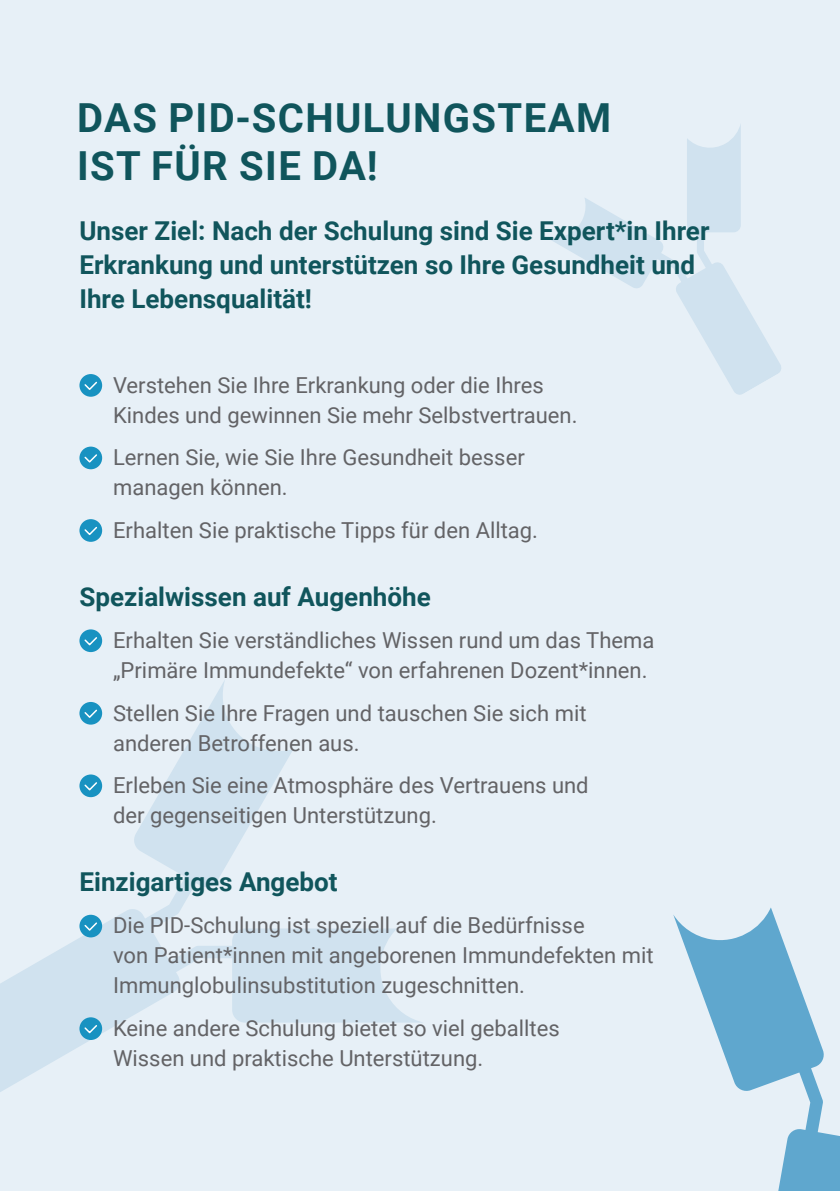
<style>
.page{position:relative;width:840px;height:1191px;background:#fff}
.page>*{position:absolute;margin:0;border:0;box-sizing:border-box;transform-origin:0 0}
.t1{font:700 40px/48px "Roboto";letter-spacing:.035em;color:#10555c}
.t2{font:700 26px/34px "Roboto";color:#10555c}
.Copy{font:22px/30px "Roboto";color:#636366}
</style>
<div class="page">
<div style="left:0;top:0;width:839px;height:1191px;background:#e7f0f7"></div>
<svg style="left:673px;top:907px;width:166px;height:284px"></svg>
<svg style="left:546px;top:124px;width:235px;height:271px"></svg>
<svg style="left:0;top:680px;width:422px;height:412px"></svg>
<div style="left:79px;top:374px;width:23px;height:23px;background:#1892c1;border-radius:50%"></div>
<svg style="left:84px;top:381px;width:13px;height:9px"></svg>
<div style="left:79px;top:629px;width:23px;height:23px;background:#1892c1;border-radius:50%"></div>
<svg style="left:84px;top:637px;width:13px;height:9px"></svg>
<div style="left:79px;top:446px;width:23px;height:23px;background:#1892c1;border-radius:50%"></div>
<svg style="left:84px;top:454px;width:13px;height:9px"></svg>
<div style="left:79px;top:702px;width:23px;height:22px;background:#1892c1;border-radius:50%"></div>
<svg style="left:84px;top:709px;width:13px;height:9px"></svg>
<div style="left:79px;top:519px;width:23px;height:23px;background:#1892c1;border-radius:50%"></div>
<svg style="left:84px;top:526px;width:13px;height:9px"></svg>
<div style="left:79px;top:774px;width:23px;height:23px;background:#1892c1;border-radius:50%"></div>
<svg style="left:84px;top:782px;width:13px;height:9px"></svg>
<div style="left:79px;top:914px;width:23px;height:23px;background:#1892c1;border-radius:50%"></div>
<svg style="left:84px;top:922px;width:13px;height:9px"></svg>
<div style="left:79px;top:1017px;width:23px;height:23px;background:#1892c1;border-radius:50%"></div>
<svg style="left:84px;top:1025px;width:13px;height:9px"></svg>
<h1 class="t1" style="left:77px;top:92px;width:535px">DAS PID-SCHULUNGSTEAM<br>IST FÜR SIE DA!</h1>
<h2 class="t2" style="left:79px;top:213px;width:631px">Unser Ziel: Nach der Schulung sind Sie Expert*in Ihrer<br>Erkrankung und unterstützen so Ihre Gesundheit und<br>Ihre Lebensqualität!</h2>
<p class="Copy" style="left:113px;top:369px;width:466px">Verstehen Sie Ihre Erkrankung oder die Ihres<br>Kindes und gewinnen Sie mehr Selbstvertrauen.</p>
<p class="Copy" style="left:113px;top:441px;width:413px">Lernen Sie, wie Sie Ihre Gesundheit besser managen können.</p>
<p class="Copy" style="left:113px;top:514px;width:426px">Erhalten Sie praktische Tipps für den Alltag.</p>
<h2 class="t2" style="left:79px;top:578px;width:353px">Spezialwissen auf Augenhöhe</h2>
<p class="Copy" style="left:113px;top:624px;width:542px">Erhalten Sie verständliches Wissen rund um das Thema „Primäre Immundefekte“ von erfahrenen Dozent*innen.</p>
<p class="Copy" style="left:113px;top:697px;width:474px">Stellen Sie Ihre Fragen und tauschen Sie sich mit anderen Betroffenen aus.</p>
<p class="Copy" style="left:113px;top:769px;width:477px">Erleben Sie eine Atmosphäre des Vertrauens und der gegenseitigen Unterstützung.</p>
<h2 class="t2" style="left:79px;top:863px;width:259px">Einzigartiges Angebot</h2>
<p class="Copy" style="left:113px;top:909px;width:542px">Die PID-Schulung ist speziell auf die Bedürfnisse<br>von Patient*innen mit angeborenen Immundefekten mit<br>Immunglobulinsubstitution zugeschnitten.</p>
<p class="Copy" style="left:113px;top:1012px;width:448px">Keine andere Schulung bietet so viel geballtes<br>Wissen und praktische Unterstützung.</p>
</div>
